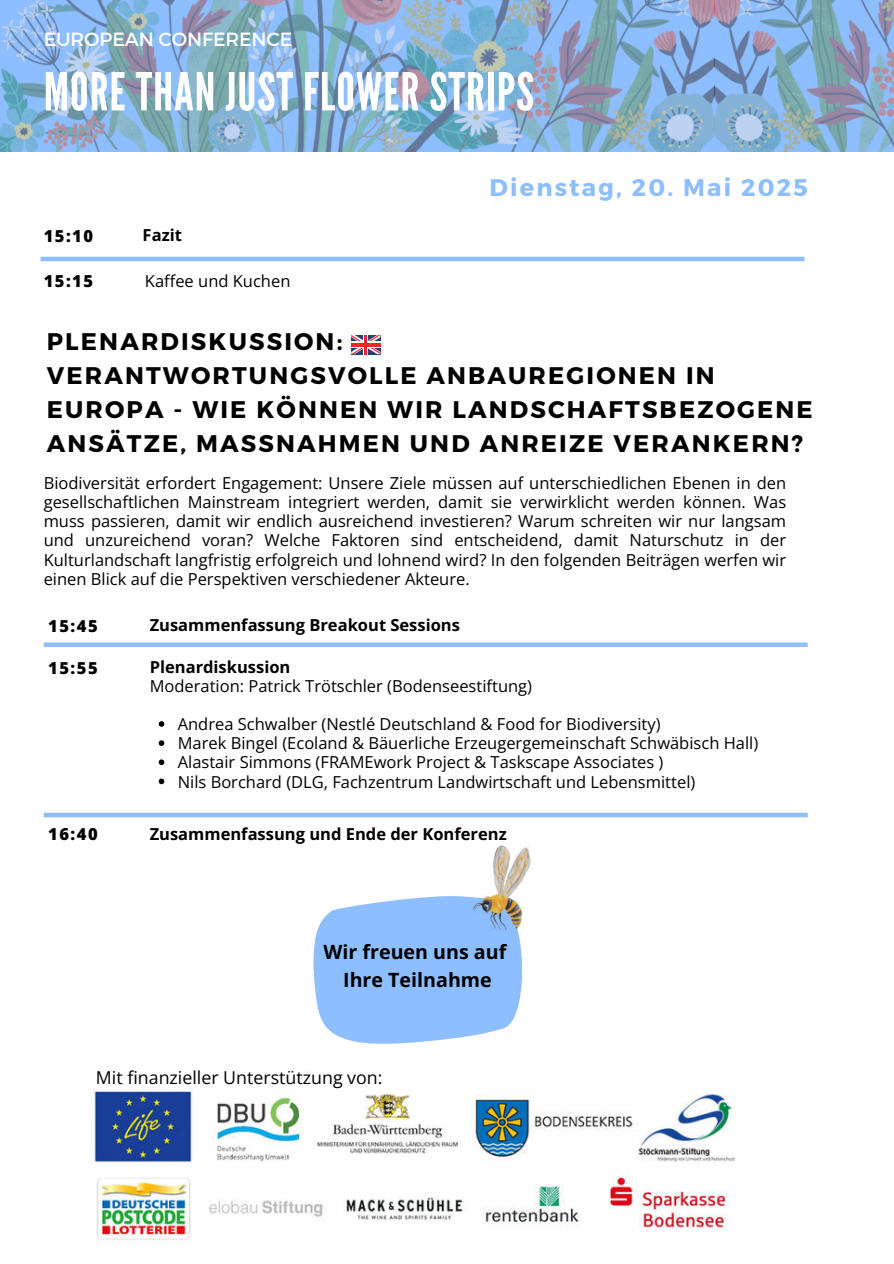
<style>
.page{position:relative;width:894px;height:1264px;background:#fff}
.page>*{position:absolute;margin:0;border:0;box-sizing:border-box;transform-origin:0 0}
.t1{font:52.2px "League Gothic";letter-spacing:.02em;color:#fff}
.t2{font:700 24px/33.8px "Montserrat";letter-spacing:.09em;color:#000}
.t3{font:700 24px "Montserrat";letter-spacing:.09em;color:#8dbeff}
.t4{font:700 19.65px/27.2px "Open Sans";color:#000;text-align:center}
.t5{font:19.05px "Montserrat";letter-spacing:-.005em;color:#fff}
.t6{font:17.85px "Open Sans";color:#000}
.t7{font:16.5px/19.2px "Open Sans";color:#000;text-align:justify}
.t8{font:700 16.5px "Open Sans";color:#000}
.t9{font:800 16.5px "Open Sans";letter-spacing:.09em;color:#000}
</style>
<div class="page">
<img style="left:0;top:0;width:893px;height:151px">
<div style="left:44px;top:812px;width:763px;height:5px;background:#8dbeff"></div>
<img style="left:93px;top:1089px;width:643px;height:151px">
<svg style="left:313px;top:896px;width:208px;height:147px;background:#98c4fe"></svg>
<img style="left:473px;top:845px;width:58px;height:87px">
<svg style="left:159px;top:721px;width:5px;height:5px"></svg>
<svg style="left:159px;top:740px;width:5px;height:6px"></svg>
<svg style="left:159px;top:759px;width:5px;height:6px"></svg>
<svg style="left:159px;top:778px;width:5px;height:6px"></svg>
<svg style="left:351px;top:335px;width:29px;height:19px"></svg>
<div style="left:351px;top:341px;width:29px;height:6px;background:#fff"></div>
<hr style="left:364px;top:335px;width:4px;height:19px;background:#fff">
<hr style="left:351px;top:343px;width:29px;height:3px;background:#ee2828">
<hr style="left:364px;top:335px;width:3px;height:19px;background:#ee2828">
<hr style="left:41px;top:257px;width:763px;height:4px;background:#8dbeff">
<div style="left:44px;top:642px;width:763px;height:5px;background:#8dbeff"></div>
<p class="t5" style="left:44px;top:27px;width:250px">EUROPEAN CONFERENCE</p>
<h1 class="t1" style="left:44px;top:61px;width:492px">MORE THAN JUST FLOWER STRIPS</h1>
<p class="t9" style="left:44px;top:223px;width:51px">15:10</p>
<p class="t8" style="left:143px;top:223px;width:41px">Fazit</p>
<p class="t9" style="left:44px;top:269px;width:51px">15:15</p>
<p class="t7" style="left:145px;top:271px;width:147px">Kaffee und Kuchen</p>
<h2 class="t3" style="left:489px;top:173px;width:319px">Dienstag, 20. Mai 2025</h2>
<h2 class="t2" style="left:47px;top:325px;width:767px">PLENARDISKUSSION:<br>VERANTWORTUNGSVOLLE ANBAUREGIONEN IN EUROPA - WIE KÖNNEN WIR LANDSCHAFTSBEZOGENE ANSÄTZE, MASSNAHMEN UND ANREIZE VERANKERN?</h2>
<p class="t7" style="left:44px;top:473px;width:743px">Biodiversität erfordert Engagement: Unsere Ziele müssen auf unterschiedlichen Ebenen in den gesellschaftlichen Mainstream integriert werden, damit sie verwirklicht werden können. Was muss passieren, damit wir endlich ausreichend investieren? Warum schreiten wir nur langsam und unzureichend voran? Welche Faktoren sind entscheidend, damit Naturschutz in der Kulturlandschaft langfristig erfolgreich und lohnend wird? In den folgenden Beiträgen werfen wir einen Blick auf die Perspektiven verschiedener Akteure.</p>
<p class="t9" style="left:48px;top:613px;width:51px">15:45</p>
<p class="t8" style="left:150px;top:614px;width:312px">Zusammenfassung Breakout Sessions</p>
<p class="t9" style="left:48px;top:656px;width:51px">15:55</p>
<p class="t9" style="left:48px;top:821px;width:51px">16:40</p>
<p class="t8" style="left:150px;top:655px;width:142px">Plenardiskussion</p>
<p class="t7" style="left:150px;top:676px;width:384px">Moderation: Patrick Trötschler (Bodenseestiftung)</p>
<p class="t7" style="left:178px;top:714px;width:582px;text-align:left">Andrea Schwalber (Nestlé Deutschland &amp; Food for Biodiversity)<br>Marek Bingel (Ecoland &amp; Bäuerliche Erzeugergemeinschaft Schwäbisch Hall)<br>Alastair Simmons (FRAMEwork Project &amp; Taskscape Associates )<br>Nils Borchard (DLG, Fachzentrum Landwirtschaft und Lebensmittel)</p>
<p class="t8" style="left:150px;top:822px;width:358px">Zusammenfassung und Ende der Konferenz</p>
<p class="t4" style="left:323px;top:938px;width:184px">Wir freuen uns auf<br>Ihre Teilnahme</p>
<p class="t6" style="left:96px;top:1065px;width:288px">Mit finanzieller Unterstützung von:</p>
</div>
